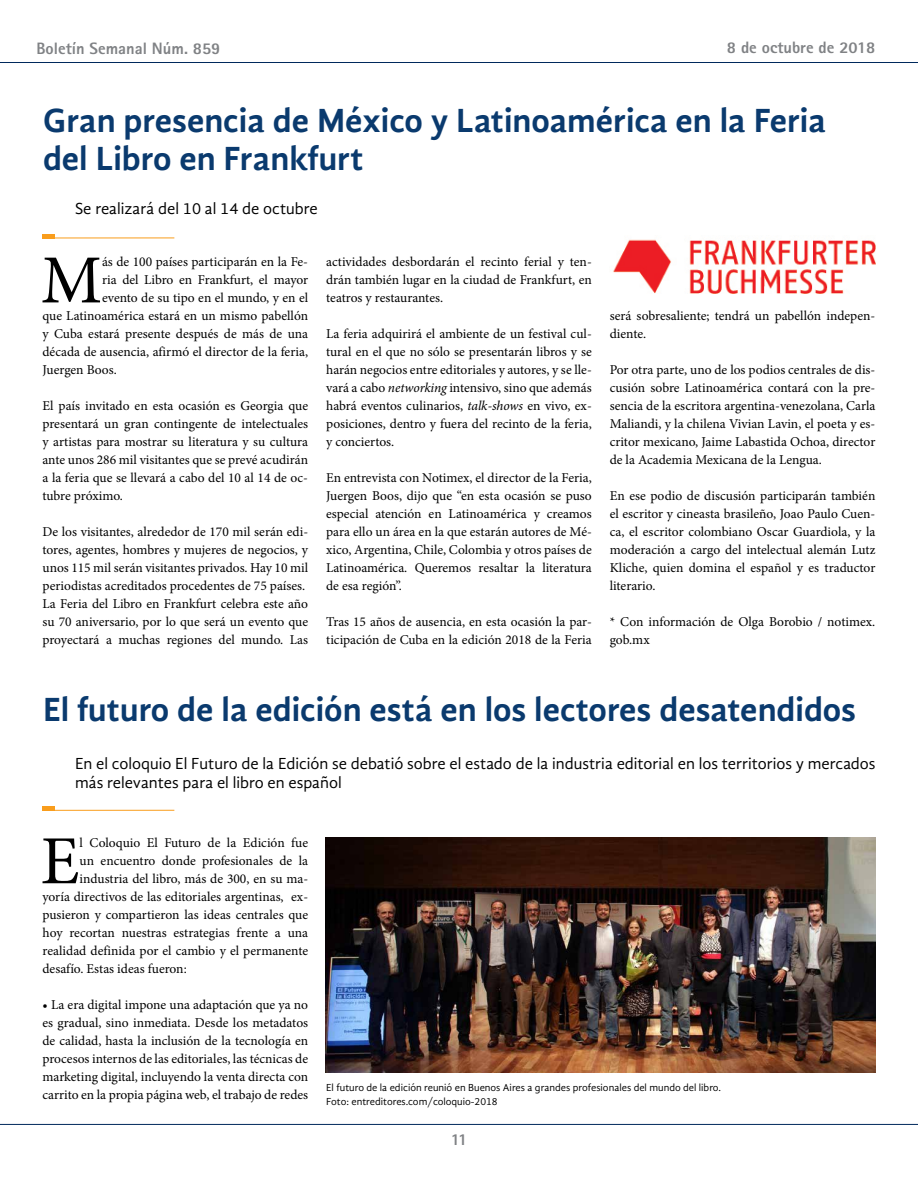
<style>
.page{position:relative;width:918px;height:1188px;background:#fff}
.page>*{position:absolute;margin:0;border:0;box-sizing:border-box;transform-origin:0 0}
.t1{font:68.85px "Minion Pro";color:#000}
.t2{font:700 34.5px/37.5px "Gandhi Sans";color:#0a3a6e}
.t3{font:16.5px/19.5px "Gandhi Sans";color:#000}
.t4{font:800 16.5px "Rotis Sans Serif";color:#808285}
.t5{font:13.5px/18px "Minion Pro";letter-spacing:-.005em;color:#000;text-align:justify}
.t6{font:10.5px/13.5px "Gandhi Sans";color:#000}
.s1{font-style:italic}
</style>
<div class="page">
<hr style="left:0;top:62px;width:918px;height:1px;background:#00295c">
<hr style="left:0;top:1124px;width:918px;height:1px;background:#00295c">
<hr style="left:43px;top:238px;width:131px;height:1px;background:#f99d1c">
<div style="left:43px;top:234px;width:12px;height:5px;background:#f99d1c"></div>
<hr style="left:43px;top:810px;width:131px;height:1px;background:#f99d1c">
<hr style="left:43px;top:807px;width:12px;height:4px;background:#f99d1c">
<img style="left:613px;top:239px;width:262px;height:54px">
<img style="left:326px;top:838px;width:549px;height:235px">
<p class="t4" style="left:36px;top:38px;width:185px">Boletín Semanal Núm. 859</p>
<p class="t4" style="left:727px;top:37px;width:150px">8 de octubre de 2018</p>
<h2 class="t2" style="left:43px;top:102px;width:784px">Gran presencia de México y Latinoamérica en la Feria del Libro en Frankfurt</h2>
<p class="t3" style="left:75px;top:198px;width:244px">Se realizará del 10 al 14 de octubre</p>
<h1 class="t1" style="left:41px;top:234px;width:63px">M</h1>
<p class="t5" style="left:102px;top:253px;width:208px">ás de 100 países participarán en la Fe-</p>
<p class="t5" style="left:102px;top:271px;width:208px">ria del Libro en Frankfurt, el mayor</p>
<p class="t5" style="left:102px;top:289px;width:208px">evento de su tipo en el mundo, y en el</p>
<p class="t5" style="left:43px;top:307px;width:267px">que Latinoamérica estará en un mismo pabellón</p>
<p class="t5" style="left:43px;top:325px;width:267px">y Cuba estará presente después de más de una</p>
<p class="t5" style="left:43px;top:343px;width:267px">década de ausencia, afirmó el director de la feria,</p>
<p class="t5" style="left:43px;top:361px;width:76px">Juergen Boos.</p>
<p class="t5" style="left:43px;top:397px;width:267px">El país invitado en esta ocasión es Georgia que presentará un gran contingente de intelectuales y artistas para mostrar su literatura y su cultura ante unos 286 mil visitantes que se prevé acudirán a la feria que se llevará a cabo del 10 al 14 de oc&shy;tubre próximo.</p>
<p class="t5" style="left:43px;top:523px;width:267px;text-align:left">De los visitantes, alrededor de 170 mil serán edi&shy;tores, agentes, hombres y mujeres de negocios, y unos 115 mil serán visitantes privados. Hay 10 mil periodistas acreditados procedentes de 75 países.<br>La Feria del Libro en Frankfurt celebra este año su 70 aniversario, por lo que será un evento que proyectará a muchas regiones del mundo. Las</p>
<p class="t5" style="left:326px;top:253px;width:267px">actividades desbordarán el recinto ferial y ten&shy;drán también lugar en la ciudad de Frankfurt, en teatros y restaurantes.</p>
<p class="t5" style="left:326px;top:325px;width:267px">La feria adquirirá el ambiente de un festival cul&shy;tural en el que no sólo se presentarán libros y se harán negocios entre editoriales y autores, y se lle&shy;vará a cabo <span class="s1">networking</span> intensivo, sino que además habrá eventos culinarios, <span class="s1">talk-shows</span> en vivo, ex&shy;posiciones, dentro y fuera del recinto de la feria, y conciertos.</p>
<p class="t5" style="left:326px;top:469px;width:267px">En entrevista con Notimex, el director de la Feria, Juergen Boos, dijo que “en esta ocasión se puso especial atención en Latinoamérica y creamos para ello un área en la que estarán autores de Mé&shy;xico, Argentina, Chile, Colombia y otros países de Latinoamérica. Queremos resaltar la literatura de esa región”.</p>
<p class="t5" style="left:326px;top:613px;width:267px">Tras 15 años de ausencia, en esta ocasión la par&shy;ticipación de Cuba en la edición 2018 de la Feria</p>
<p class="t5" style="left:610px;top:307px;width:267px">será sobresaliente; tendrá un pabellón indepen&shy;diente.</p>
<p class="t5" style="left:610px;top:361px;width:267px">Por otra parte, uno de los podios centrales de dis&shy;cusión sobre Latinoamérica contará con la pre&shy;sencia de la escritora argentina-venezolana, Carla Maliandi, y la chilena Vivian Lavin, el poeta y es&shy;critor mexicano, Jaime Labastida Ochoa, director de la Academia Mexicana de la Lengua.</p>
<p class="t5" style="left:610px;top:487px;width:267px">En ese podio de discusión participarán también el escritor y cineasta brasileño, Joao Paulo Cuen&shy;ca, el escritor colombiano Oscar Guardiola, y la moderación a cargo del intelectual alemán Lutz Kliche, quien domina el español y es traductor literario.</p>
<p class="t5" style="left:610px;top:613px;width:267px">* Con información de Olga Borobio / notimex. gob.mx</p>
<h2 class="t2" style="left:43px;top:691px;width:815px">El futuro de la edición está en los lectores desatendidos</h2>
<p class="t3" style="left:75px;top:754px;width:802px">En el coloquio El Futuro de la Edición se debatió sobre el estado de la industria editorial en los territorios y mercados más relevantes para el libro en español</p>
<h1 class="t1" style="left:41px;top:815px;width:41px">E</h1>
<p class="t5" style="left:80px;top:834px;width:230px">l Coloquio El Futuro de la Edición fue</p>
<p class="t5" style="left:80px;top:852px;width:230px">un encuentro donde profesionales de la</p>
<p class="t5" style="left:80px;top:870px;width:230px">industria del libro, más de 300, en su ma-</p>
<p class="t5" style="left:43px;top:888px;width:267px">yoría directivos de las editoriales argentinas, ex-</p>
<p class="t5" style="left:43px;top:906px;width:267px">pusieron y compartieron las ideas centrales que</p>
<p class="t5" style="left:43px;top:924px;width:267px">hoy recortan nuestras estrategias frente a una</p>
<p class="t5" style="left:43px;top:942px;width:267px">realidad definida por el cambio y el permanente</p>
<p class="t5" style="left:43px;top:960px;width:146px">desafío. Estas ideas fueron:</p>
<p class="t5" style="left:43px;top:996px;width:267px">• La era digital impone una adaptación que ya no es gradual, sino inmediata. Desde los metadatos de calidad, hasta la inclusión de la tecnología en procesos internos de las editoriales, las técnicas de marketing digital, incluyendo la venta directa con carrito en la propia página web, el trabajo de redes</p>
<p class="t6" style="left:326px;top:1081px;width:396px">El futuro de la edición reunió en Buenos Aires a grandes profesionales del mundo del libro.<br>Foto: entreditores.com/coloquio-2018</p>
<p class="t4" style="left:451px;top:1129px;width:18px">11</p>
</div>
